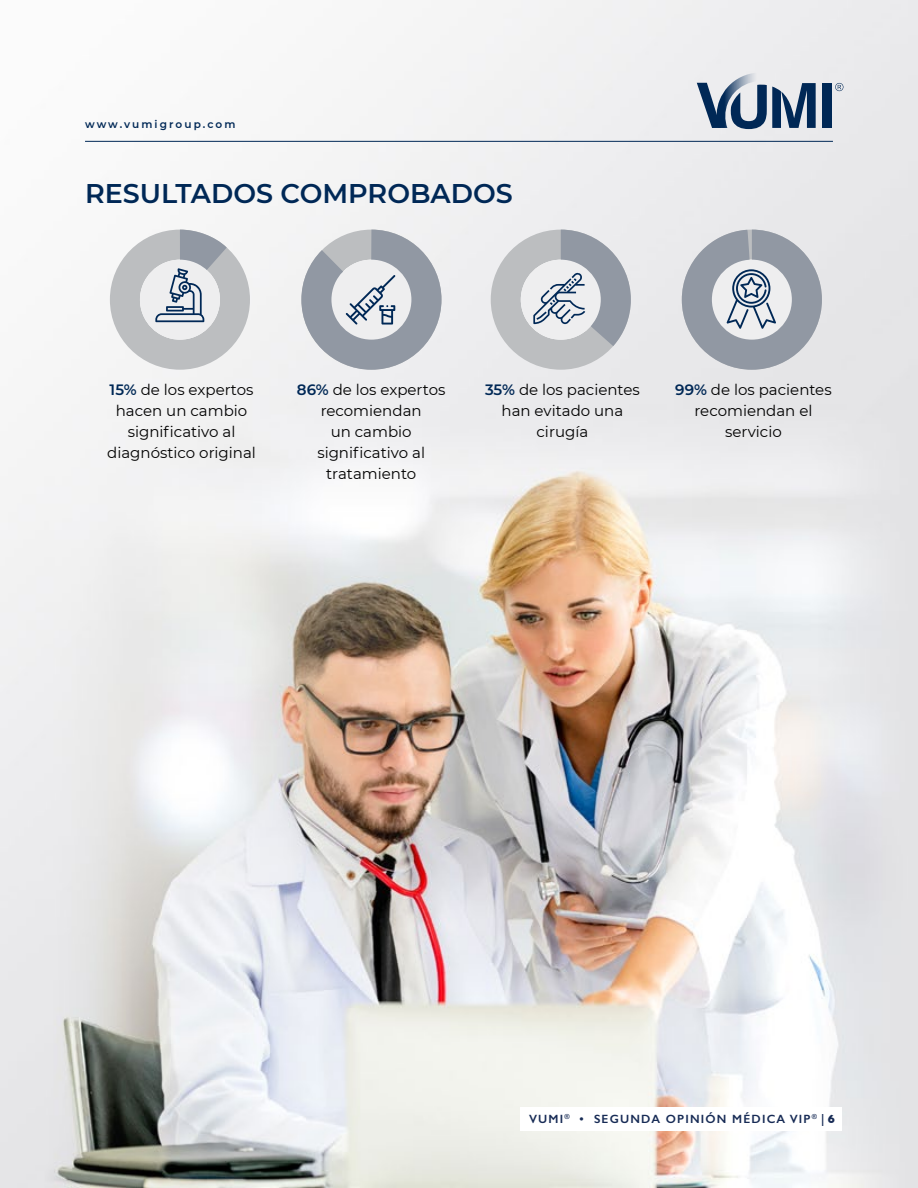
<style>
.page{position:relative;width:918px;height:1188px;background:#fff}
.page>*{position:absolute;margin:0;border:0;box-sizing:border-box;transform-origin:0 0}
.t1{font:600 27px "Montserrat";color:#002856}
.t2{font:15px/21px "Montserrat";color:#000;text-align:center}
.t3{font:600 12px "Gill Sans";letter-spacing:.1em;color:#172b55}
.t4{font:600 10.5px "Montserrat";letter-spacing:.2em;color:#002856}
.s1{font-weight:600;color:#002856}
.s2{font-weight:700}
</style>
<div class="page">
<img style="left:0;top:0;width:918px;height:1188px">
<div style="left:521px;top:1107px;width:321px;height:24px;background:#fff"></div>
<svg style="left:835px;top:83px;width:8px;height:8px"></svg>
<div style="left:822px;top:83px;width:10px;height:45px;background:#002856"></div>
<svg style="left:697px;top:73px;width:119px;height:56px;background:#8899ad"></svg>
<hr style="left:85px;top:141px;width:748px;height:1px;background:#002856">
<div style="left:110px;top:230px;width:140px;height:140px;background:#bcbec0;border-radius:50%"></div>
<div style="left:491px;top:230px;width:140px;height:140px;background:#bcbec0;border-radius:50%"></div>
<div style="left:140px;top:260px;width:80px;height:80px;background:#eeeeef;border-radius:50%"></div>
<div style="left:521px;top:260px;width:80px;height:80px;background:#eeeeef;border-radius:50%"></div>
<svg style="left:155px;top:230px;width:72px;height:92px"></svg>
<svg style="left:301px;top:230px;width:140px;height:140px"></svg>
<svg style="left:533px;top:230px;width:98px;height:116px"></svg>
<svg style="left:682px;top:230px;width:140px;height:140px;background:#b2b8c0"></svg>
<p class="t4" style="left:85px;top:117px;width:152px">www.vumigroup.com</p>
<h1 class="t1" style="left:85px;top:175px;width:429px">RESULTADOS COMPROBADOS</h1>
<p class="t2" style="left:107px;top:379px;width:150px"><span class="s1">15%</span> de los expertos hacen un cambio significativo al diagnóstico original</p>
<p class="t2" style="left:297px;top:379px;width:150px"><span class="s1">86%</span> de los expertos recomiendan<br>un cambio significativo al tratamiento</p>
<p class="t2" style="left:485px;top:379px;width:156px"><span class="s1">35%</span> de los pacientes han evitado una cirugía</p>
<p class="t2" style="left:675px;top:379px;width:158px"><span class="s1">99%</span> de los pacientes recomiendan el servicio</p>
<p class="t3" style="left:529px;top:1111px;width:307px">VUMI<sup>®</sup> • SEGUNDA OPINIÓN MÉDICA VIP<sup>®</sup> | <span class="s2">6</span></p>
</div>
